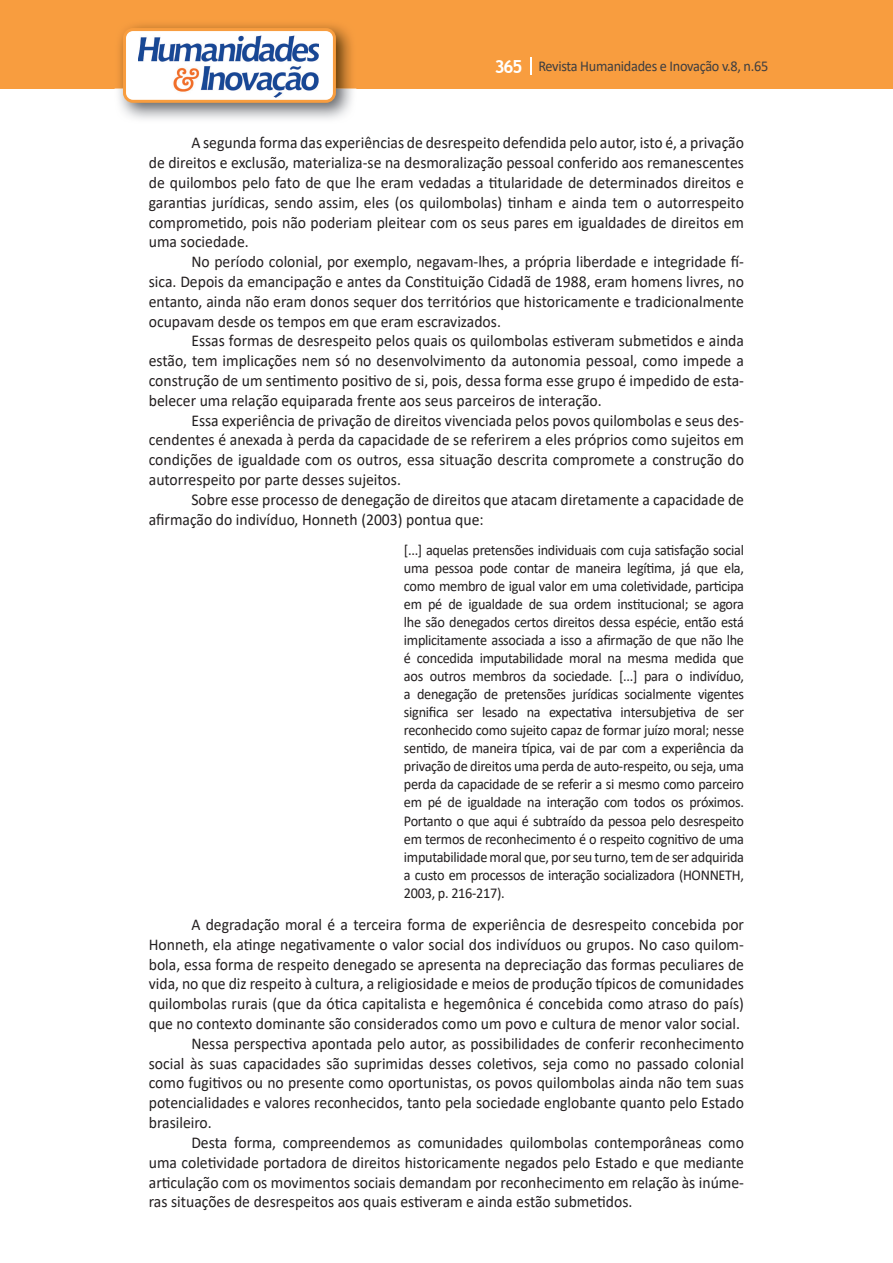
<style>
.page{position:relative;width:893px;height:1263px;background:#fff}
.page>*{position:absolute;margin:0;border:0;box-sizing:border-box;transform-origin:0 0}
.t1{font:16.5px/19.8px "Calibri";color:#231f20;text-align:justify;scale:.95 1}
.t2{font:15px/18px "Calibri";letter-spacing:-.02em;color:#231f20;text-align:justify;scale:.95 1}
.t3{font:15px "Calibri";letter-spacing:-.02em;color:#3e3e3f;scale:.95 1}
.s1{font-family:"Trebuchet MS";font-weight:700;font-size:18px;color:#fff}
</style>
<div class="page">
<div style="left:0;top:0;width:893px;height:88px;background:#f89d3f"></div>
<svg style="left:530px;top:57px;width:2px;height:18px"></svg>
<img style="left:115px;top:24px;width:241px;height:95px">
<div style="left:125px;top:30px;width:209px;height:71px;background:#fff;border-radius:9px"></div>
<img style="left:138px;top:35px;width:181px;height:62px">
<div style="left:123px;top:28px;width:213px;height:75px;border:3px solid #f89d3f;border-radius:9px"></div>
<p class="t3" style="left:495px;top:56px;width:290px"><span class="s1">365</span> Revista Humanidades e Inovação v.8, n.65</p>
<p class="t1" style="left:149px;top:133px;width:628px;text-indent:43px">A segunda forma das experiências de desrespeito defendida pelo autor, isto é, a privação de direitos e exclusão, materializa-se na desmoralização pessoal conferido aos remanescentes de quilombos pelo fato de que lhe eram vedadas a titularidade de determinados direitos e garantias jurídicas, sendo assim, eles (os quilombolas) tinham e ainda tem o autorrespeito comprometido, pois não poderiam pleitear com os seus pares em igualdades de direitos em uma sociedade.</p>
<p class="t1" style="left:149px;top:251px;width:628px;text-indent:43px">No período colonial, por exemplo, negavam-lhes, a própria liberdade e integridade fí&shy;sica. Depois da emancipação e antes da Constituição Cidadã de 1988, eram homens livres, no entanto, ainda não eram donos sequer dos territórios que historicamente e tradicionalmente ocupavam desde os tempos em que eram escravizados.</p>
<p class="t1" style="left:149px;top:331px;width:628px;text-indent:43px">Essas formas de desrespeito pelos quais os quilombolas estiveram submetidos e ainda estão, tem implicações nem só no desenvolvimento da autonomia pessoal, como impede a construção de um sentimento positivo de si, pois, dessa forma esse grupo é impedido de esta&shy;belecer uma relação equiparada frente aos seus parceiros de interação.</p>
<p class="t1" style="left:149px;top:410px;width:628px;text-indent:43px">Essa experiência de privação de direitos vivenciada pelos povos quilombolas e seus des&shy;cendentes é anexada à perda da capacidade de se referirem a eles próprios como sujeitos em condições de igualdade com os outros, essa situação descrita compromete a construção do autorrespeito por parte desses sujeitos.</p>
<p class="t1" style="left:149px;top:489px;width:628px;text-indent:43px">Sobre esse processo de denegação de direitos que atacam diretamente a capacidade de afirmação do indivíduo, Honneth (2003) pontua que:</p>
<p class="t2" style="left:404px;top:541px;width:360px">[...] aquelas pretensões individuais com cuja satisfação social uma pessoa pode contar de maneira legítima, já que ela, como membro de igual valor em uma coletividade, participa em pé de igualdade de sua ordem institucional; se agora lhe são denegados certos direitos dessa espécie, então está implicitamente associada a isso a afirmação de que não lhe é concedida imputabilidade moral na mesma medida que aos outros membros da sociedade. [...] para o indivíduo, a denegação de pretensões jurídicas socialmente vigentes significa ser lesado na expectativa intersubjetiva de ser reconhecido como sujeito capaz de formar juízo moral; nesse sentido, de maneira pica, vai de par com a experiência da privação de direitos uma perda de auto-respeito, ou seja, uma perda da capacidade de se referir a si mesmo como parceiro em pé de igualdade na interação com todos os próximos.<br>Portanto o que aqui é subtraído da pessoa pelo desrespeito em termos de reconhecimento é o respeito cognitivo de uma imputabilidade moral que, por seu turno, tem de ser adquirida a custo em processos de interação socializadora (HONNETH, 2003, p. 216-217).</p>
<p class="t1" style="left:191px;top:914px;width:583px">A degradação moral é a terceira forma de experiência de desrespeito concebida por</p>
<p class="t1" style="left:149px;top:934px;width:628px">Honneth, ela atinge negativamente o valor social dos indivíduos ou grupos. No caso quilom-</p>
<p class="t1" style="left:149px;top:954px;width:628px">bola, essa forma de respeito denegado se apresenta na depreciação das formas peculiares de</p>
<p class="t1" style="left:149px;top:974px;width:628px">vida, no que diz respeito à cultura, a religiosidade e meios de produção picos de comunidades</p>
<p class="t1" style="left:149px;top:993px;width:628px">quilombolas rurais (que da ótica capitalista e hegemônica é concebida como atraso do país)</p>
<p class="t1" style="left:149px;top:1013px;width:624px">que no contexto dominante são considerados como um povo e cultura de menor valor social.</p>
<p class="t1" style="left:191px;top:1033px;width:583px">Nessa perspectiva apontada pelo autor, as possibilidades de conferir reconhecimento</p>
<p class="t1" style="left:149px;top:1053px;width:628px">social às suas capacidades são suprimidas desses coletivos, seja como no passado colonial</p>
<p class="t1" style="left:149px;top:1073px;width:628px">como fugitivos ou no presente como oportunistas, os povos quilombolas ainda não tem suas</p>
<p class="t1" style="left:149px;top:1092px;width:628px">potencialidades e valores reconhecidos, tanto pela sociedade englobante quanto pelo Estado</p>
<p class="t1" style="left:149px;top:1112px;width:68px">brasileiro.</p>
<p class="t1" style="left:191px;top:1132px;width:583px">Desta forma, compreendemos as comunidades quilombolas contemporâneas como</p>
<p class="t1" style="left:149px;top:1152px;width:628px">uma coletividade portadora de direitos historicamente negados pelo Estado e que mediante</p>
<p class="t1" style="left:149px;top:1172px;width:628px">articulação com os movimentos sociais demandam por reconhecimento em relação às inúme-</p>
<p class="t1" style="left:149px;top:1191px;width:511px">ras situações de desrespeitos aos quais estiveram e ainda estão submetidos.</p>
</div>
